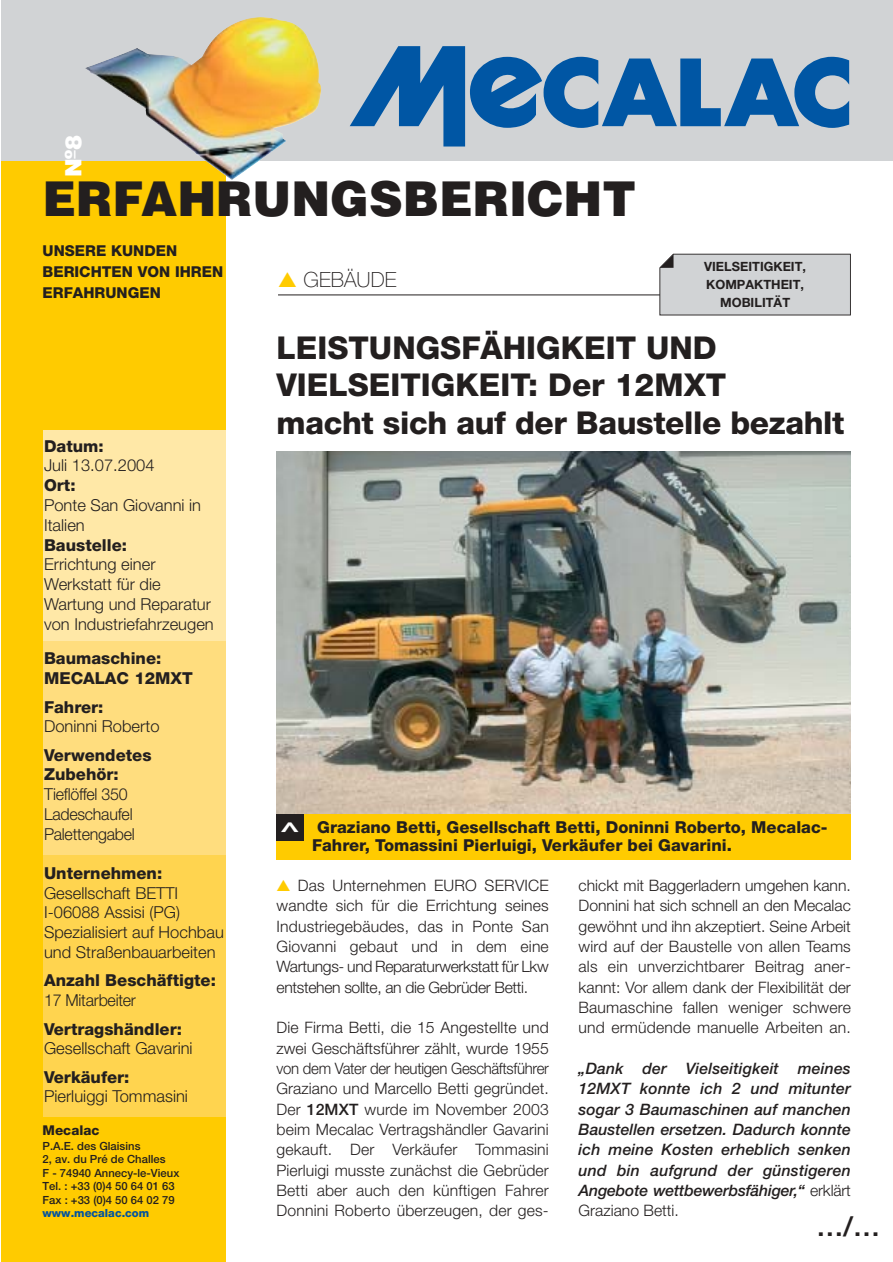
<style>
.page{position:relative;width:893px;height:1262px;background:#fff}
.page>*{position:absolute;margin:0;border:0;box-sizing:border-box;transform-origin:0 0}
.t1{font:900 48px "Helvetica";color:#231f1f}
.t2{font:800 31.5px/37.5px "Helvetica Neue";color:#231f1f}
.t3{font:900 31.5px "Helvetica";color:#fff;scale:.6 1}
.t4{font:500 27px "Helvetica Neue";color:#231f1f}
.t5{font:900 22.5px "Helvetica";color:#fff}
.t6{font:100 21px "Helvetica Neue";color:#231f1f}
.t7{font:300 16.5px/19.8px "Helvetica Neue";color:#231f1f}
.t8{font:800 16.5px/19.8px "Helvetica Neue";color:#231f1f}
.t9{font:300 15.75px/20.2px "Helvetica Neue";letter-spacing:.01em;color:#231f1f;text-align:justify}
.t10{font:italic 500 15.75px/20.2px "Helvetica Neue";letter-spacing:-.01em;color:#231f1f;text-align:justify}
.t11{font:800 15px/21px "Helvetica Neue";color:#231f1f}
.t12{font:800 13.5px "Helvetica Neue";color:#231f1f}
.t13{font:700 12.75px/18px "Helvetica Neue";color:#231f1f;text-align:center}
.t14{font:500 11.25px/13.5px "Helvetica Neue";color:#231f1f}
.t15{font:800 11.25px "Helvetica Neue";color:#00529f}
.s1{color:#ffcb00}
.s2{font-weight:500}
.s3{font-weight:300;font-style:normal}
</style>
<div class="page">
<div style="left:1px;top:0;width:224px;height:1262px;background:#ffcb00"></div>
<div style="left:1px;top:0;width:891px;height:160px;background:#d1d3d5"></div>
<div style="left:43px;top:430px;width:182px;height:212px;background:#ffe8a7"></div>
<div style="left:43px;top:641px;width:182px;height:213px;background:#ffdd7e"></div>
<div style="left:43px;top:855px;width:182px;height:262px;background:#ffd44f"></div>
<img style="left:85px;top:17px;width:236px;height:163px">
<svg style="left:350px;top:46px;width:499px;height:100px"></svg>
<hr style="left:278px;top:295px;width:571px;height:1px;background:#231f1f">
<img style="left:276px;top:452px;width:574px;height:362px">
<div style="left:659px;top:254px;width:191px;height:61px;background:#d1d3d5"></div>
<div style="left:276px;top:814px;width:574px;height:45px;background:#ffcb00"></div>
<div style="left:276px;top:814px;width:28px;height:26px;background:#231f1f"></div>
<h3 class="t5" style="left:65px;top:177px;width:44px;rotate:-90deg">Nº8</h3>
<h1 class="t1" style="left:43px;top:181px;width:595px">ERFAHRUNGSBERICHT</h1>
<p class="t11" style="left:43px;top:241px;width:182px">UNSERE KUNDEN<br>BERICHTEN VON IHREN<br>ERFAHRUNGEN</p>
<h3 class="t6" style="left:278px;top:272px;width:120px"><span class="s1">▲</span> GEBÄUDE</h3>
<p class="t13" style="left:704px;top:259px;width:103px">VIELSEITIGKEIT,<br>KOMPAKTHEIT,<br>MOBILITÄT</p>
<p class="t8" style="left:44px;top:437px;width:61px">Datum:</p>
<p class="t7" style="left:44px;top:457px;width:112px">Juli 13.07.2004</p>
<p class="t8" style="left:44px;top:477px;width:33px">Ort:</p>
<p class="t7" style="left:44px;top:497px;width:159px">Ponte San Giovanni in<br>Italien</p>
<p class="t8" style="left:44px;top:536px;width:84px">Baustelle:</p>
<p class="t7" style="left:44px;top:556px;width:171px">Errichtung einer<br>Werkstatt für die<br>Wartung und Reparatur von Industriefahrzeugen</p>
<p class="t8" style="left:44px;top:650px;width:150px">Baumaschine:<br>MECALAC 12MXT</p>
<p class="t8" style="left:44px;top:698px;width:61px">Fahrer:</p>
<p class="t7" style="left:44px;top:718px;width:117px">Doninni Roberto</p>
<p class="t8" style="left:44px;top:746px;width:109px">Verwendetes<br>Zubehör:</p>
<p class="t7" style="left:44px;top:786px;width:92px">Tieflöffel 350<br>Ladeschaufel<br>Palettengabel</p>
<p class="t8" style="left:44px;top:864px;width:120px">Unternehmen:</p>
<p class="t7" style="left:44px;top:884px;width:181px">Gesellschaft BETTI<br>I-06088 Assisi (PG)<br>Spezialisiert auf Hochbau und Straßenbauarbeiten</p>
<p class="t8" style="left:44px;top:972px;width:173px">Anzahl Beschäftigte:</p>
<p class="t7" style="left:44px;top:992px;width:93px">17 Mitarbeiter</p>
<p class="t8" style="left:44px;top:1020px;width:139px">Vertragshändler:</p>
<p class="t7" style="left:44px;top:1040px;width:150px">Gesellschaft Gavarini</p>
<p class="t8" style="left:44px;top:1068px;width:87px">Verkäufer:</p>
<p class="t7" style="left:44px;top:1088px;width:145px">Pierluiggi Tommasini</p>
<p class="t12" style="left:43px;top:1125px;width:58px">Mecalac</p>
<p class="t14" style="left:43px;top:1140px;width:138px">P.A.E. des Glaisins<br>2, av. du Pré de Challes<br>F - 74940 Annecy-le-Vieux<br>Tel. : +33 (0)4 50 64 01 63<br>Fax : +33 (0)4 50 64 02 79</p>
<p class="t15" style="left:43px;top:1209px;width:108px">www.mecalac.com</p>
<h2 class="t2" style="left:276px;top:331px;width:569px">LEISTUNGSFÄHIGKEIT UND<br>VIELSEITIGKEIT: Der 12MXT<br>macht sich auf der Baustelle bezahlt</h2>
<h2 class="t3" style="left:304px;top:821px;width:22px;rotate:90deg">&lt;</h2>
<p class="t8" style="left:312px;top:819px;width:517px;line-height:18px;text-indent:5px">Graziano Betti, Gesellschaft Betti, Doninni Roberto, Mecalac-<br>Fahrer, Tomassini Pierluigi, Verkäufer bei Gavarini.</p>
<p class="t9" style="left:276px;top:877px;width:274px"><span class="s1">▲</span> Das Unternehmen EURO SERVICE wandte sich für die Errichtung seines Industriegebäudes, das in Ponte San Giovanni gebaut und in dem eine Wartungs- und Reparaturwerkstatt für Lkw entstehen sollte, an die Gebrüder Betti.</p>
<p class="t9" style="left:276px;top:1019px;width:274px">Die Firma Betti, die 15 Angestellte und zwei Geschäftsführer zählt, wurde 1955 von dem Vater der heutigen Geschäftsführer Graziano und Marcello Betti gegründet.<br>Der <span class="s2">12MXT</span> wurde im November 2003 beim Mecalac Vertragshändler Gavarini gekauft. Der Verkäufer Tommasini Pierluigi musste zunächst die Gebrüder Betti aber auch den künftigen Fahrer Donnini Roberto überzeugen, der ges-</p>
<p class="t9" style="left:578px;top:877px;width:274px">chickt mit Baggerladern umgehen kann.<br>Donnini hat sich schnell an den Mecalac gewöhnt und ihn akzeptiert. Seine Arbeit wird auf der Baustelle von allen Teams als ein unverzichtbarer Beitrag aner&shy;kannt: Vor allem dank der Flexibilität der Baumaschine fallen weniger schwere und ermüdende manuelle Arbeiten an.</p>
<p class="t10" style="left:578px;top:1059px;width:274px">„Dank der Vielseitigkeit meines 12MXT konnte ich 2 und mitunter sogar 3 Baumaschinen auf manchen Baustellen ersetzen. Dadurch konnte ich meine Kosten erheblich senken und bin aufgrund der günstigeren Angebote wettbewerbsfähiger,“ <span class="s3">erklärt Graziano Betti.</span></p>
<h3 class="t4" style="left:816px;top:1216px;width:65px">…/…</h3>
</div>
